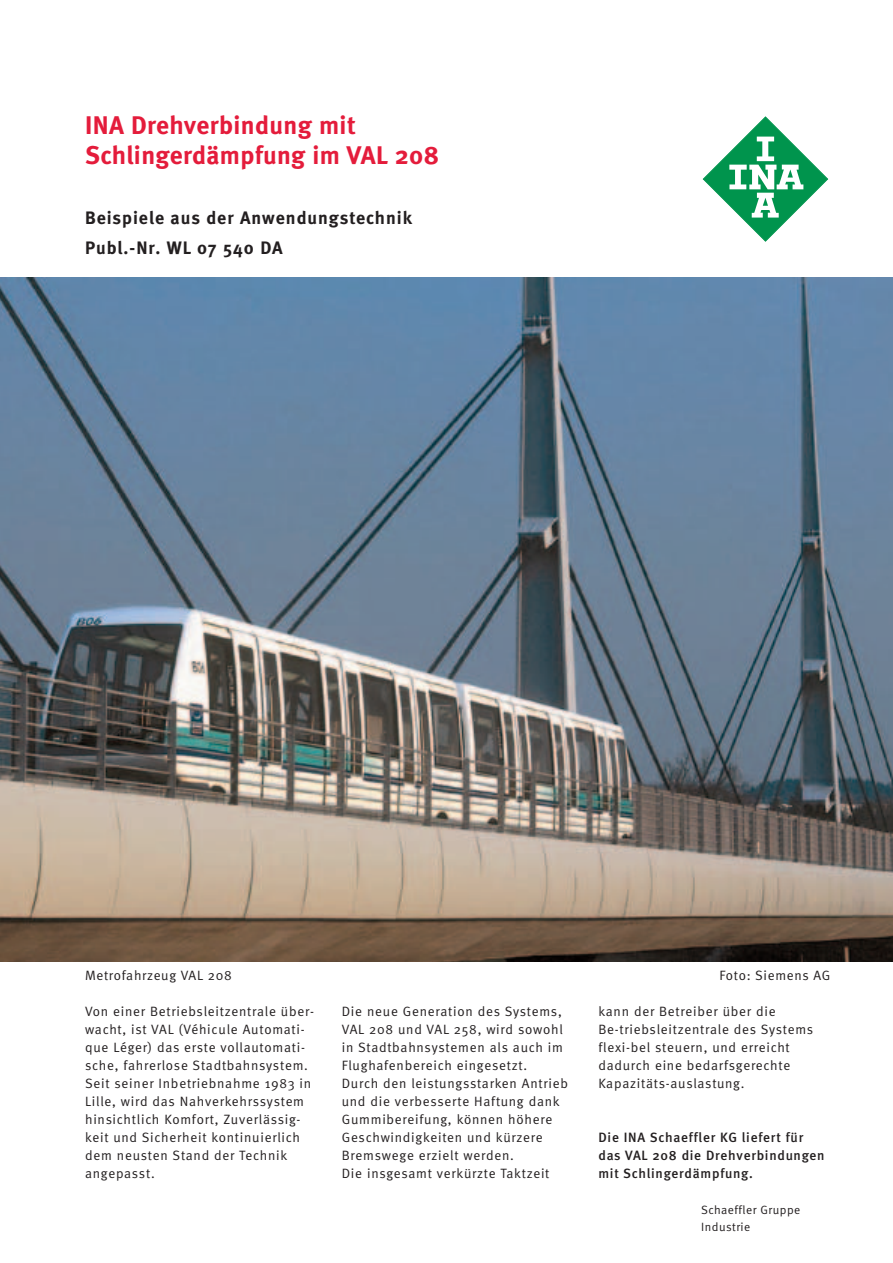
<style>
.page{position:relative;width:893px;height:1263px;background:#fff}
.page>*{position:absolute;margin:0;border:0;box-sizing:border-box;transform-origin:0 0}
.t1{font:700 25.5px/30px "Meta";letter-spacing:.015em;color:#e41c3b}
.t2{font:700 18px/30px "Meta";letter-spacing:.055em;color:#231f20}
.t3{font:13.5px/18px "Meta Normal";letter-spacing:.055em;color:#231f20}
.t4{font:500 13.5px/18px "Meta";letter-spacing:.055em;color:#231f20}
.t5{font:12px/16.5px "Meta Normal";letter-spacing:.04em;color:#231f20}
</style>
<div class="page">
<img style="left:0;top:278px;width:892px;height:684px">
<svg style="left:703px;top:117px;width:125px;height:125px"></svg>
<h1 class="t1" style="left:85px;top:112px;width:355px">INA Drehverbindung mit<br>Schlingerdämpfung im VAL 208</h1>
<h2 class="t2" style="left:85px;top:204px;width:328px">Beispiele aus der Anwendungstechnik<br>Publ.-Nr. WL 07 540 DA</h2>
<p class="t3" style="left:85px;top:967px;width:148px">Metrofahrzeug VAL 208</p>
<p class="t3" style="left:719px;top:967px;width:112px">Foto: Siemens AG</p>
<p class="t3" style="left:85px;top:1003px;width:230px">Von einer Betriebsleitzentrale über&shy;wacht, ist VAL (Véhicule Automati&shy;que Léger) das erste vollautomati&shy;sche, fahrerlose Stadtbahnsystem.<br>Seit seiner Inbetriebnahme 1983 in Lille, wird das Nahverkehrssystem hinsichtlich Komfort, Zuverlässig&shy;keit und Sicherheit kontinuierlich dem neusten Stand der Technik angepasst.</p>
<p class="t3" style="left:342px;top:1003px;width:228px">Die neue Generation des Systems,<br>VAL 208 und VAL 258, wird sowohl in Stadtbahnsystemen als auch im<br>Flughafenbereich eingesetzt.<br>Durch den leistungsstarken Antrieb und die verbesserte Haftung dank<br>Gummibereifung, können höhere<br>Geschwindigkeiten und kürzere<br>Bremswege erzielt werden.<br>Die insgesamt verkürzte Taktzeit</p>
<p class="t3" style="left:598px;top:1003px;width:216px">kann der Betreiber über die<br>Be-triebsleitzentrale des Systems flexi-bel steuern, und erreicht dadurch eine bedarfsgerechte<br>Kapazitäts-auslastung.</p>
<p class="t4" style="left:598px;top:1129px;width:228px">Die INA Schaeffler KG liefert für das VAL 208 die Drehverbindungen mit Schlingerdämpfung.</p>
<p class="t5" style="left:701px;top:1203px;width:101px">Schaeffler Gruppe<br>Industrie</p>
</div>
